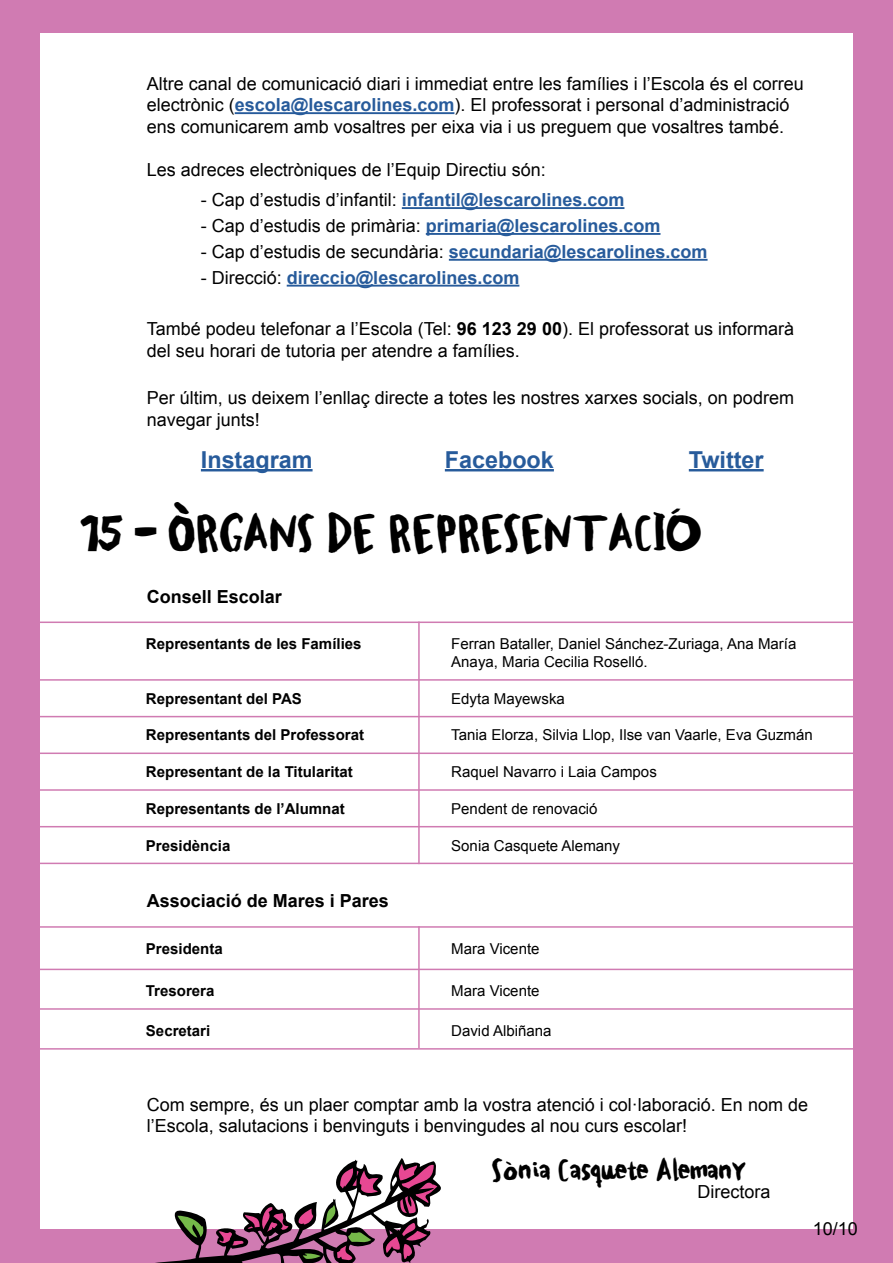
<style>
.page{position:relative;width:893px;height:1263px;background:#d07bb2}
.page>*{position:absolute;margin:0;border:0;box-sizing:border-box;transform-origin:0 0}
.t1{font:35.85px "Centus 1";color:#000}
.t2{font:700 23.4px "Arial";color:#275b9b}
.t3{font:22.35px "Centus 1";color:#000}
.t4{font:18px/21.6px "Arial";color:#000}
.t5{font:700 18px "Arial";color:#275b9b}
.t6{font:700 18px "Arial";color:#000}
.t7{font:15px/18px "Arial";color:#000}
.t8{font:700 15px "Arial";color:#000}
.s1{font-weight:700;color:#275b9b}
.s2{font-weight:400;color:#000}
.s3{font-weight:700}
</style>
<div class="page">
<div style="left:40px;top:34px;width:813px;height:1195px;background:#fff"></div>
<hr style="left:235px;top:112px;width:219px;height:2px;background:#275b9b">
<hr style="left:402px;top:207px;width:222px;height:2px;background:#275b9b">
<hr style="left:426px;top:233px;width:234px;height:2px;background:#275b9b">
<hr style="left:449px;top:259px;width:259px;height:2px;background:#275b9b">
<hr style="left:287px;top:285px;width:232px;height:2px;background:#275b9b">
<hr style="left:201px;top:469px;width:112px;height:2px;background:#275b9b">
<hr style="left:445px;top:469px;width:109px;height:2px;background:#275b9b">
<hr style="left:689px;top:469px;width:75px;height:2px;background:#275b9b">
<hr style="left:0;top:621px;width:893px;height:2px;background:#d07bb2">
<hr style="left:0;top:926px;width:893px;height:2px;background:#d07bb2">
<hr style="left:34px;top:826px;width:859px;height:1px;background:#d07bb2">
<hr style="left:34px;top:863px;width:859px;height:1px;background:#d07bb2">
<hr style="left:34px;top:789px;width:859px;height:2px;background:#d07bb2">
<hr style="left:34px;top:752px;width:859px;height:2px;background:#d07bb2">
<hr style="left:34px;top:1048px;width:859px;height:1px;background:#d07bb2">
<hr style="left:34px;top:716px;width:859px;height:1px;background:#d07bb2">
<hr style="left:34px;top:1008px;width:859px;height:2px;background:#d07bb2">
<hr style="left:34px;top:679px;width:859px;height:2px;background:#d07bb2">
<hr style="left:34px;top:969px;width:859px;height:1px;background:#d07bb2">
<hr style="left:418px;top:621px;width:2px;height:243px;background:#d07bb2">
<hr style="left:418px;top:926px;width:2px;height:122px;background:#d07bb2">
<svg style="left:155px;top:1158px;width:286px;height:105px"></svg>
<p class="t4" style="left:147px;top:73px;width:659px">Altre canal de comunicació diari i immediat entre les famílies i l’Escola és el correu electrònic (<span class="s1">escola@lescarolines.com</span>). El professorat i personal d’administració ens comunicarem amb vosaltres per eixa via i us preguem que vosaltres també.</p>
<p class="t4" style="left:147px;top:159px;width:401px">Les adreces electròniques de l’Equip Directiu són:</p>
<p class="t5" style="left:201px;top:188px;width:425px"><span class="s2">- Cap d’estudis d’infantil:</span> infantil@lescarolines.com</p>
<p class="t5" style="left:201px;top:214px;width:461px"><span class="s2">- Cap d’estudis de primària:</span> primaria@lescarolines.com</p>
<p class="t5" style="left:201px;top:240px;width:508px"><span class="s2">- Cap d’estudis de secundària:</span> secundaria@lescarolines.com</p>
<p class="t5" style="left:201px;top:266px;width:320px"><span class="s2">- Direcció:</span> direccio@lescarolines.com</p>
<p class="t4" style="left:147px;top:318px;width:649px">També podeu telefonar a l’Escola (Tel: <span class="s3">96 123 29 00</span>). El professorat us informarà del seu horari de tutoria per atendre a famílies.</p>
<p class="t4" style="left:147px;top:387px;width:649px">Per últim, us deixem l’enllaç directe a totes les nostres xarxes socials, on podrem navegar junts!</p>
<p class="t2" style="left:201px;top:444px;width:113px">Instagram</p>
<p class="t2" style="left:445px;top:444px;width:111px">Facebook</p>
<p class="t2" style="left:689px;top:444px;width:76px">Twitter</p>
<h1 class="t1" style="left:81px;top:511px;width:622px">15 - ÒRGANS DE REPRESENTACIÓ</h1>
<p class="t6" style="left:147px;top:585px;width:137px">Consell Escolar</p>
<p class="t8" style="left:146px;top:634px;width:217px">Representants de les Famílies</p>
<p class="t7" style="left:451px;top:635px;width:347px">Ferran Bataller, Daniel Sánchez-Zuriaga, Ana María<br>Anaya, Maria Cecilia Roselló.</p>
<p class="t8" style="left:146px;top:689px;width:157px">Representant del PAS</p>
<p class="t7" style="left:451px;top:690px;width:115px">Edyta Mayewska</p>
<p class="t8" style="left:146px;top:725px;width:220px">Representants del Professorat</p>
<p class="t7" style="left:451px;top:726px;width:363px">Tania Elorza, Silvia Llop, Ilse van Vaarle, Eva Guzmán</p>
<p class="t8" style="left:146px;top:762px;width:208px">Representant de la Titularitat</p>
<p class="t8" style="left:146px;top:799px;width:200px">Representants de l’Alumnat</p>
<p class="t8" style="left:146px;top:835px;width:86px">Presidència</p>
<p class="t7" style="left:451px;top:763px;width:207px">Raquel Navarro i Laia Campos</p>
<p class="t7" style="left:451px;top:800px;width:148px">Pendent de renovació</p>
<p class="t7" style="left:451px;top:836px;width:170px">Sonia Casquete Alemany</p>
<p class="t6" style="left:147px;top:889px;width:244px">Associació de Mares i Pares</p>
<p class="t8" style="left:146px;top:938px;width:78px">Presidenta</p>
<p class="t7" style="left:451px;top:939px;width:90px">Mara Vicente</p>
<p class="t8" style="left:146px;top:981px;width:70px">Tresorera</p>
<p class="t7" style="left:451px;top:982px;width:90px">Mara Vicente</p>
<p class="t8" style="left:146px;top:1021px;width:66px">Secretari</p>
<p class="t7" style="left:451px;top:1022px;width:102px">David Albiñana</p>
<p class="t4" style="left:147px;top:1094px;width:663px">Com sempre, és un plaer comptar amb la vostra atenció i col·laboració. En nom de l’Escola, salutacions i benvinguts i benvingudes al nou curs escolar!</p>
<p class="t3" style="left:493px;top:1156px;width:253px">Sònia Casquete Alemany</p>
<p class="t4" style="left:698px;top:1181px;width:75px">Directora</p>
<p class="t4" style="left:813px;top:1218px;width:47px">10/10</p>
</div>
